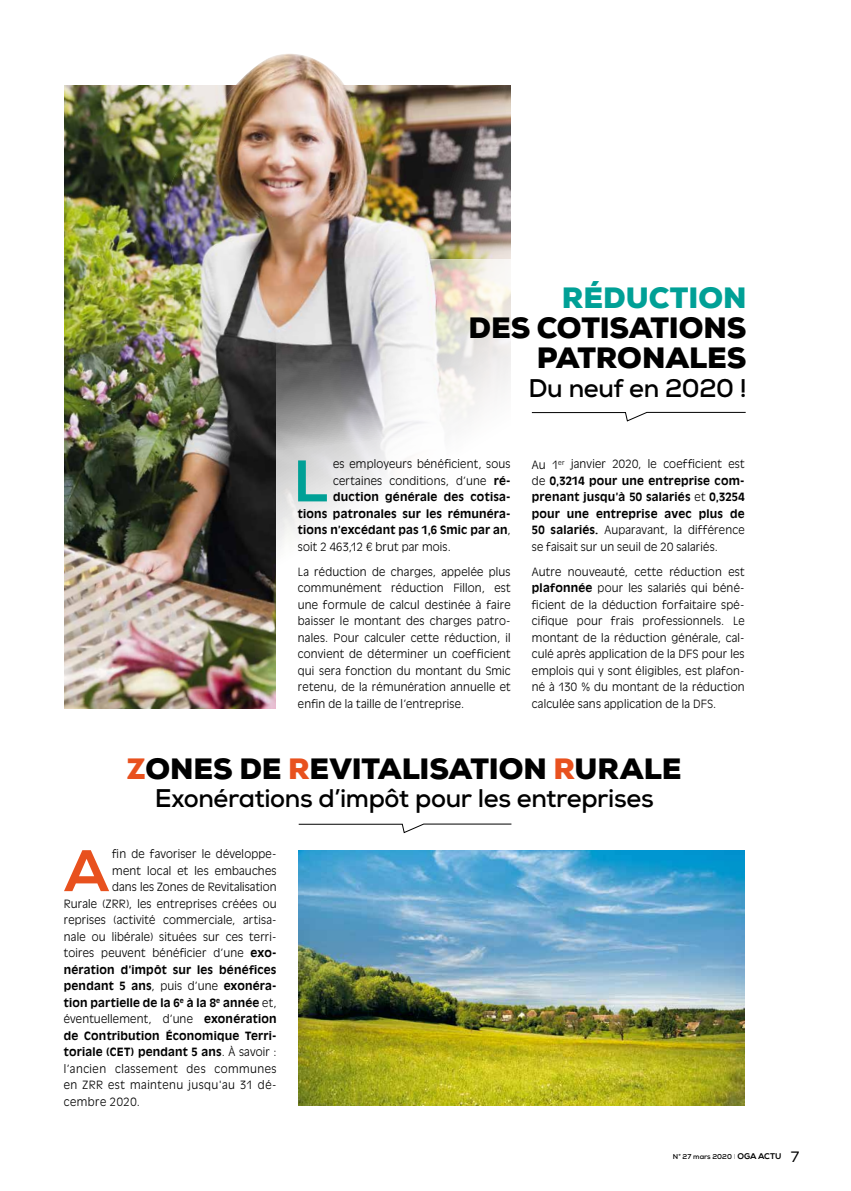
<style>
.page{position:relative;width:851px;height:1191px;background:#fff}
.page>*{position:absolute;margin:0;border:0;box-sizing:border-box;transform-origin:0 0}
.t1{font:58.5px "Nexa X Bold";color:#e8511e}
.t2{font:58.5px "Nexa X Bold";color:#00a096}
.t3{font:900 28.5px/30px "Nexa";letter-spacing:-.005em;color:#000;text-align:right}
.t4{font:900 28.5px "Nexa";color:#00a096}
.t5{font:700 25.5px "Nexa";letter-spacing:-.015em;color:#000}
.t6{font:300 11.25px/16.5px "Antique Olive Std";letter-spacing:.02em;color:#000;text-align:justify}
.t7{font:700 11.25px/16.5px "Antique Olive Std";letter-spacing:.015em;color:#000;text-align:justify}
.t8{font:300 11.25px "Antique Olive Std";letter-spacing:.045em;color:#000}
.t9{font:300 11.25px "Antique Olive Std";letter-spacing:.04em;color:#000}
.t10{font:700 7.05px "Nexa";color:#000}
.s1{font-weight:700}
.s2{font-weight:300}
.s3{color:#e8511e}
.s4{font-weight:100}
.s5{font-family:"Nexa X Bold";font-weight:400;font-size:8.25px}
.s6{font-weight:400;font-size:15px}
</style>
<div class="page">
<img style="left:65px;top:85px;width:445px;height:623px">
<img style="left:298px;top:850px;width:446px;height:256px">
<svg style="left:298px;top:823px;width:214px;height:10px"></svg>
<div style="left:276px;top:259px;width:497px;height:468px;background:#fff"></div>
<svg style="left:531px;top:411px;width:215px;height:11px"></svg>
<img style="left:165px;top:54px;width:285px;height:445px">
<h2 class="t4" style="left:562px;top:279px;width:186px">RÉDUCTION</h2>
<h2 class="t3" style="left:468px;top:313px;width:279px">DES COTISATIONS<br>PATRONALES</h2>
<h3 class="t5" style="left:528px;top:371px;width:220px">Du neuf en 2020 !</h3>
<p class="t6" style="left:333px;top:456px;width:179px">es employeurs bénéficient, sous</p>
<p class="t6" style="left:333px;top:473px;width:179px">certaines conditions, d’une <span class="s1">ré-</span></p>
<p class="t7" style="left:333px;top:489px;width:179px">duction générale des cotisa-</p>
<p class="t7" style="left:298px;top:505px;width:214px">tions patronales sur les rémunéra-</p>
<p class="t7" style="left:298px;top:522px;width:214px">tions n’excédant pas 1,6 Smic par an<span class="s2">,</span></p>
<p class="t6" style="left:298px;top:539px;width:154px">soit 2 463,12 € brut par mois.</p>
<p class="t6" style="left:298px;top:563px;width:214px">La réduction de charges, appelée plus communément réduction Fillon, est une formule de calcul destinée à faire baisser le montant des charges patro&shy;nales. Pour calculer cette réduction, il convient de déterminer un coefficient qui sera fonction du montant du Smic retenu, de la rémunération annuelle et enfin de la taille de l’entreprise.</p>
<h1 class="t2" style="left:293px;top:445px;width:36px">L</h1>
<p class="t7" style="left:532px;top:456px;width:214px"><span class="s2">Au 1</span><sup>er</sup> <span class="s2">janvier 2020, le coefficient est de</span> 0,3214 pour une entreprise com&shy;prenant jusqu’à 50 salariés <span class="s2">et</span> 0,3254 pour une entreprise avec plus de 50 salariés. <span class="s2">Auparavant, la différence se faisait sur un seuil de 20 salariés.</span></p>
<p class="t6" style="left:532px;top:563px;width:214px">Autre nouveauté, cette réduction est <span class="s1">plafonnée</span> pour les salariés qui béné&shy;ficient de la déduction forfaitaire spé&shy;cifique pour frais professionnels. Le montant de la réduction générale, cal&shy;culé après application de la DFS pour les emplois qui y sont éligibles, est plafon&shy;né à 130 % du montant de la réduction calculée sans application de la DFS.</p>
<h2 class="t3" style="left:127px;top:753px;width:556px"><span class="s3">Z</span>ONES DE <span class="s3">R</span>EVITALISATION <span class="s3">R</span>URALE</h2>
<h3 class="t5" style="left:155px;top:782px;width:500px">Exonérations d’impôt pour les entreprises</h3>
<p class="t6" style="left:112px;top:846px;width:166px">fin de favoriser le développe-</p>
<p class="t6" style="left:112px;top:862px;width:166px">ment local et les embauches</p>
<p class="t6" style="left:112px;top:879px;width:166px">dans les Zones de Revitalisation</p>
<p class="t6" style="left:64px;top:895px;width:214px">Rurale (ZRR), les entreprises créées ou</p>
<p class="t6" style="left:64px;top:912px;width:214px">reprises (activité commerciale, artisa-</p>
<p class="t6" style="left:64px;top:928px;width:214px">nale ou libérale) situées sur ces terri-</p>
<p class="t6" style="left:64px;top:945px;width:214px">toires peuvent bénéficier d’une <span class="s1">exo-</span></p>
<p class="t7" style="left:64px;top:961px;width:214px">nération d’impôt sur les bénéfices</p>
<p class="t7" style="left:64px;top:978px;width:214px">pendant 5 ans<span class="s2">, puis d’une</span> exonéra-</p>
<p class="t7" style="left:64px;top:994px;width:214px">tion partielle de la 6<sup>e</sup> à la 8<sup>e</sup> année <span class="s2">et,</span></p>
<p class="t6" style="left:64px;top:1011px;width:214px">éventuellement, d’une <span class="s1">exonération</span></p>
<p class="t7" style="left:64px;top:1027px;width:214px">de Contribution Économique Terri-</p>
<p class="t7" style="left:64px;top:1044px;width:214px">toriale (CET) pendant 5 ans<span class="s2">. À savoir :</span></p>
<p class="t8" style="left:64px;top:1062px;width:214px">l’ancien classement des communes</p>
<p class="t9" style="left:64px;top:1078px;width:214px">en ZRR est maintenu jusqu'au 31 dé-</p>
<p class="t8" style="left:64px;top:1095px;width:78px">cembre 2020.</p>
<h1 class="t1" style="left:64px;top:835px;width:47px">A</h1>
<p class="t10" style="left:672px;top:1152px;width:128px">N° 27 mars 2020 <span class="s4">I</span> <span class="s5">OGA ACTU</span> <span class="s6">7</span></p>
</div>
